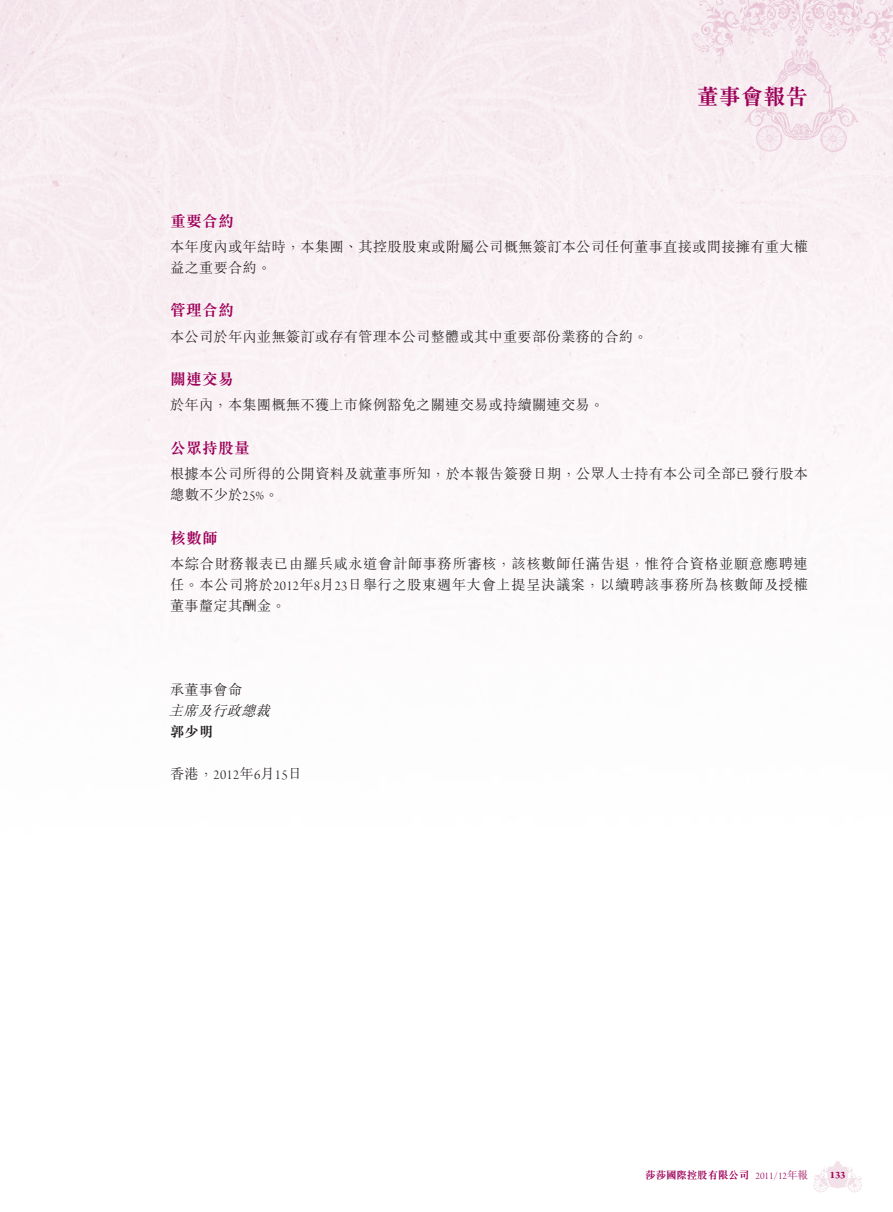
<style>
.page{position:relative;width:893px;height:1212px;background:#fff}
.page>*{position:absolute;margin:0;border:0;box-sizing:border-box;transform-origin:0 0}
.t1{font:700 22.5px "M Sung HK";letter-spacing:-.01em;color:#9c0159}
.t2{font:700 15.75px "M Sung HK";letter-spacing:.02em;color:#9c0159}
.t3{font:300 14.25px/21px "M Sung HK";letter-spacing:.02em;color:#231f20}
.t4{font:italic 300 14.25px/21px "M Sung HK";color:#231f20}
.t5{font:14.25px "Arno Pro Light Display";letter-spacing:.015em;color:#231f20}
.t6{font:700 10.5px "M Sung HK";letter-spacing:-.01em;color:#9c0159}
.t7{font:700 10.5px "Arno Pro";color:#9c0159}
.s1{font-family:"Arno Pro Light Display";font-weight:400}
.s2{font-style:normal}
.s3{font-weight:700;font-style:normal}
.s4{font-family:"M Sung HK";font-weight:300}
.s5{font-weight:300}
</style>
<div class="page">
<svg style="left:814px;top:1160px;width:48px;height:32px"></svg>
<svg style="left:692px;top:0;width:201px;height:152px"></svg>
<p class="t1" style="left:696px;top:81px;width:113px">董事會報告</p>
<p class="t2" style="left:170px;top:210px;width:65px">重要合約</p>
<p class="t3" style="left:170px;top:236px;width:639px">本年度內或年結時，本集團、其控股股東或附屬公司概無簽訂本公司任何董事直接或間接擁有重大權益之重要合約。</p>
<p class="t2" style="left:170px;top:300px;width:65px">管理合約</p>
<p class="t3" style="left:170px;top:325px;width:479px">本公司於年內並無簽訂或存有管理本公司整體或其中重要部份業務的合約。</p>
<p class="t2" style="left:170px;top:368px;width:65px">關連交易</p>
<p class="t3" style="left:170px;top:394px;width:436px">於年內，本集團概無不獲上市條例豁免之關連交易或持續關連交易。</p>
<p class="t2" style="left:170px;top:437px;width:81px">公眾持股量</p>
<p class="t3" style="left:170px;top:463px;width:639px">根據本公司所得的公開資料及就董事所知，於本報告簽發日期，公眾人士持有本公司全部已發行股本總數不少於<span class="s1">25%</span>。</p>
<p class="t2" style="left:170px;top:527px;width:49px">核數師</p>
<p class="t3" style="left:170px;top:553px;width:639px;text-align:justify">本綜合財務報表已由羅兵咸永道會計師事務所審核，該核數師任滿告退，惟符合資格並願意應聘連任。本公司將於<span class="s1">2012</span>年<span class="s1">8</span>月<span class="s1">23</span>日舉行之股東週年大會上提呈決議案，以續聘該事務所為核數師及授權董事釐定其酬金。</p>
<p class="t4" style="left:169px;top:679px;width:108px"><span class="s2">承董事會命<br></span>主席及行政總裁<span class="s3">郭少明</span></p>
<p class="t5" style="left:170px;top:767px;width:134px"><span class="s4">香港，</span>2012<span class="s4">年</span>6<span class="s4">月</span>15<span class="s4">日</span></p>
<p class="t6" style="left:645px;top:1167px;width:164px">莎莎國際控股有限公司 <span class="s1">2011/12</span><span class="s5">年報</span></p>
<p class="t7" style="left:830px;top:1168px;width:17px">133</p>
</div>
